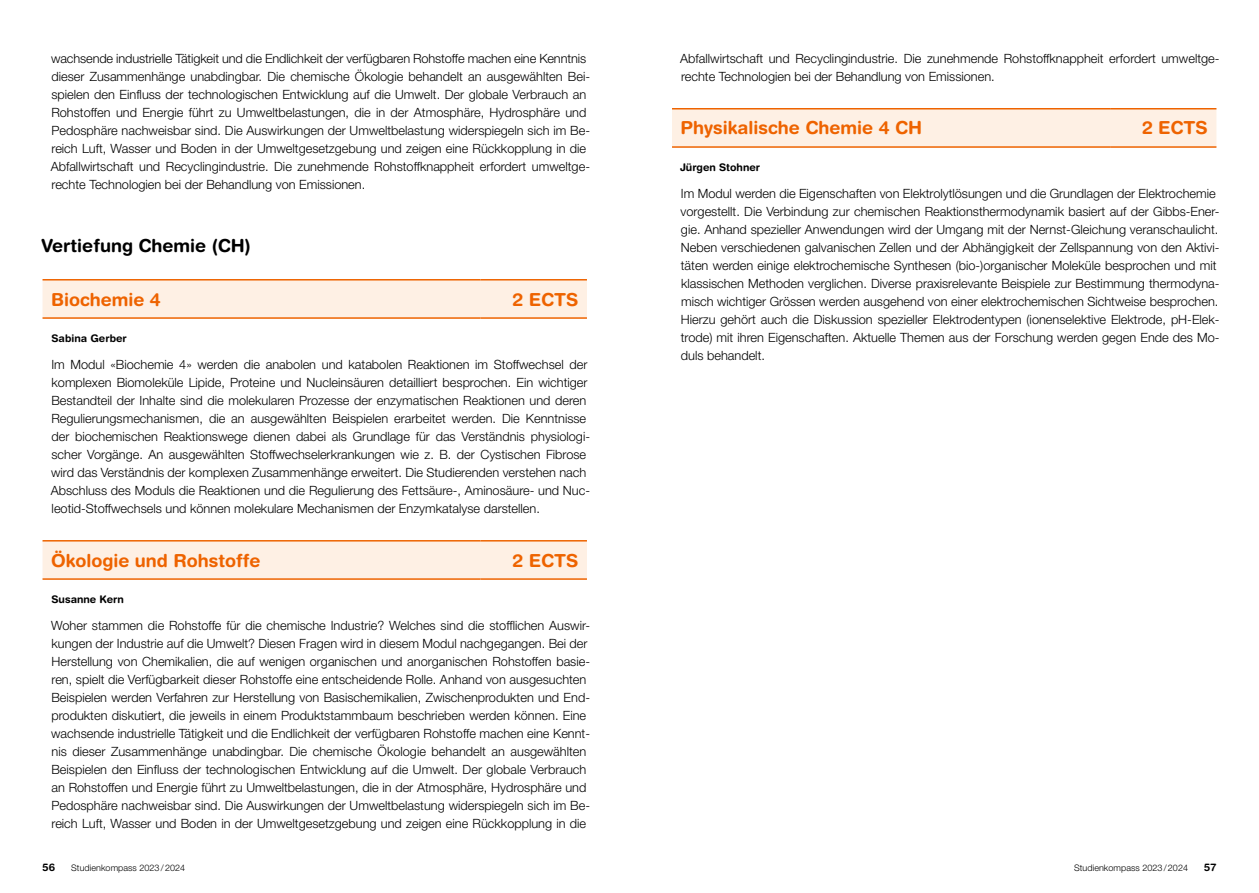
<style>
.page{position:relative;width:1259px;height:893px;background:#fff}
.page>*{position:absolute;margin:0;border:0;box-sizing:border-box;transform-origin:0 0}
.t1{font:700 18px "Helvetica Rounded LT Std";color:#ee6300}
.t2{font:700 18px "Helvetica Rounded LT Std";color:#000}
.t3{font:300 12.75px/18px "Helvetica Neue LT Pro";color:#000}
.t4{font:700 10.5px "Helvetica Rounded LT Std";color:#000}
.t5{font:300 9px "Helvetica Neue LT Pro";letter-spacing:.005em;color:#000}
</style>
<div class="page">
<div style="left:43px;top:281px;width:544px;height:36px;background:#fef0e4"></div>
<hr style="left:43px;top:279px;width:437px;height:2px;background:#ee6300">
<hr style="left:480px;top:279px;width:107px;height:2px;background:#ee6300">
<hr style="left:43px;top:317px;width:437px;height:2px;background:#ee6300">
<hr style="left:480px;top:317px;width:107px;height:2px;background:#ee6300">
<div style="left:43px;top:542px;width:544px;height:36px;background:#fef0e4"></div>
<hr style="left:43px;top:540px;width:437px;height:2px;background:#ee6300">
<hr style="left:480px;top:540px;width:107px;height:2px;background:#ee6300">
<hr style="left:43px;top:578px;width:437px;height:2px;background:#ee6300">
<hr style="left:480px;top:578px;width:107px;height:2px;background:#ee6300">
<div style="left:672px;top:110px;width:544px;height:36px;background:#fef0e4"></div>
<hr style="left:672px;top:108px;width:438px;height:2px;background:#ee6300">
<hr style="left:1110px;top:108px;width:106px;height:2px;background:#ee6300">
<hr style="left:672px;top:146px;width:438px;height:2px;background:#ee6300">
<hr style="left:1110px;top:146px;width:106px;height:2px;background:#ee6300">
<p class="t3" style="left:51px;top:49px;width:541px">wachsende industrielle Tätigkeit und die Endlichkeit der verfügbaren Rohstoffe machen eine Kenntnis dieser Zusammenhänge unabdingbar. Die chemische Ökologie behandelt an ausgewählten Bei&shy;spielen den Einfluss der technologischen Entwicklung auf die Umwelt. Der globale Verbrauch an Rohstoffen und Energie führt zu Umweltbelastungen, die in der Atmosphäre, Hydrosphäre und Pedosphäre nachweisbar sind. Die Auswirkungen der Umweltbelastung widerspiegeln sich im Be&shy;reich Luft, Wasser und Boden in der Umweltgesetzgebung und zeigen eine Rückkopplung in die Abfallwirtschaft und Recyclingindustrie. Die zunehmende Rohstoffknappheit erfordert umweltge&shy;rechte Technologien bei der Behandlung von Emissionen.</p>
<h1 class="t2" style="left:42px;top:235px;width:211px">Vertiefung Chemie (CH)</h1>
<h1 class="t1" style="left:51px;top:288px;width:111px">Biochemie 4</h1>
<h1 class="t1" style="left:512px;top:288px;width:67px">2 ECTS</h1>
<p class="t4" style="left:51px;top:332px;width:77px">Sabina Gerber</p>
<p class="t3" style="left:51px;top:355px;width:541px">Im Modul «Biochemie 4» werden die anabolen und katabolen Reaktionen im Stoffwechsel der komplexen Biomoleküle Lipide, Proteine und Nucleinsäuren detailliert besprochen. Ein wichtiger Bestandteil der Inhalte sind die molekularen Prozesse der enzymatischen Reaktionen und deren Regulierungsmechanismen, die an ausgewählten Beispielen erarbeitet werden. Die Kenntnisse der biochemischen Reaktionswege dienen dabei als Grundlage für das Verständnis physiologi&shy;scher Vorgänge. An ausgewählten Stoffwechselerkrankungen wie z. B. der Cystischen Fibrose wird das Verständnis der komplexen Zusammenhänge erweitert. Die Studierenden verstehen nach Abschluss des Moduls die Reaktionen und die Regulierung des Fettsäure-, Aminosäure- und Nuc&shy;leotid-Stoffwechsels und können molekulare Mechanismen der Enzymkatalyse darstellen.</p>
<h1 class="t1" style="left:51px;top:549px;width:211px">Ökologie und Rohstoffe</h1>
<h1 class="t1" style="left:512px;top:549px;width:67px">2 ECTS</h1>
<p class="t4" style="left:51px;top:593px;width:74px">Susanne Kern</p>
<p class="t3" style="left:51px;top:616px;width:540px">Woher stammen die Rohstoffe für die chemische Industrie? Welches sind die stofflichen Auswir&shy;kungen der Industrie auf die Umwelt? Diesen Fragen wird in diesem Modul nachgegangen. Bei der Herstellung von Chemikalien, die auf wenigen organischen und anorganischen Rohstoffen basie&shy;ren, spielt die Verfügbarkeit dieser Rohstoffe eine entscheidende Rolle. Anhand von ausgesuchten Beispielen werden Verfahren zur Herstellung von Basischemikalien, Zwischenprodukten und End&shy;produkten diskutiert, die jeweils in einem Produktstammbaum beschrieben werden können. Eine wachsende industrielle Tätigkeit und die Endlichkeit der verfügbaren Rohstoffe machen eine Kennt&shy;nis dieser Zusammenhänge unabdingbar. Die chemische Ökologie behandelt an ausgewählten Beispielen den Einfluss der technologischen Entwicklung auf die Umwelt. Der globale Verbrauch an Rohstoffen und Energie führt zu Umweltbelastungen, die in der Atmosphäre, Hydrosphäre und Pedosphäre nachweisbar sind. Die Auswirkungen der Umweltbelastung widerspiegeln sich im Be&shy;reich Luft, Wasser und Boden in der Umweltgesetzgebung und zeigen eine Rückkopplung in die</p>
<p class="t3" style="left:680px;top:49px;width:541px">Abfallwirtschaft und Recyclingindustrie. Die zunehmende Rohstoffknappheit erfordert umweltge&shy;rechte Technologien bei der Behandlung von Emissionen.</p>
<h1 class="t1" style="left:680px;top:117px;width:243px">Physikalische Chemie 4 CH</h1>
<h1 class="t1" style="left:1142px;top:117px;width:67px">2 ECTS</h1>
<p class="t4" style="left:680px;top:161px;width:82px">Jürgen Stohner</p>
<p class="t3" style="left:680px;top:184px;width:540px">Im Modul werden die Eigenschaften von Elektrolytlösungen und die Grundlagen der Elektrochemie vorgestellt. Die Verbindung zur chemischen Reaktionsthermodynamik basiert auf der Gibbs-Ener&shy;gie. Anhand spezieller Anwendungen wird der Umgang mit der Nernst-Gleichung veranschaulicht.<br>Neben verschiedenen galvanischen Zellen und der Abhängigkeit der Zellspannung von den Aktivi&shy;täten werden einige elektrochemische Synthesen (bio-)organischer Moleküle besprochen und mit klassischen Methoden verglichen. Diverse praxisrelevante Beispiele zur Bestimmung thermodyna&shy;misch wichtiger Grössen werden ausgehend von einer elektrochemischen Sichtweise besprochen.<br>Hierzu gehört auch die Diskussion spezieller Elektrodentypen (ionenselektive Elektrode, pH-Elek&shy;trode) mit ihren Eigenschaften. Aktuelle Themen aus der Forschung werden gegen Ende des Mo&shy;duls behandelt.</p>
<p class="t4" style="left:43px;top:861px;width:14px">56</p>
<p class="t5" style="left:71px;top:862px;width:115px">Studienkompass 2023/2024</p>
<p class="t5" style="left:1074px;top:862px;width:115px">Studienkompass 2023/2024</p>
<p class="t4" style="left:1204px;top:861px;width:14px">57</p>
</div>
